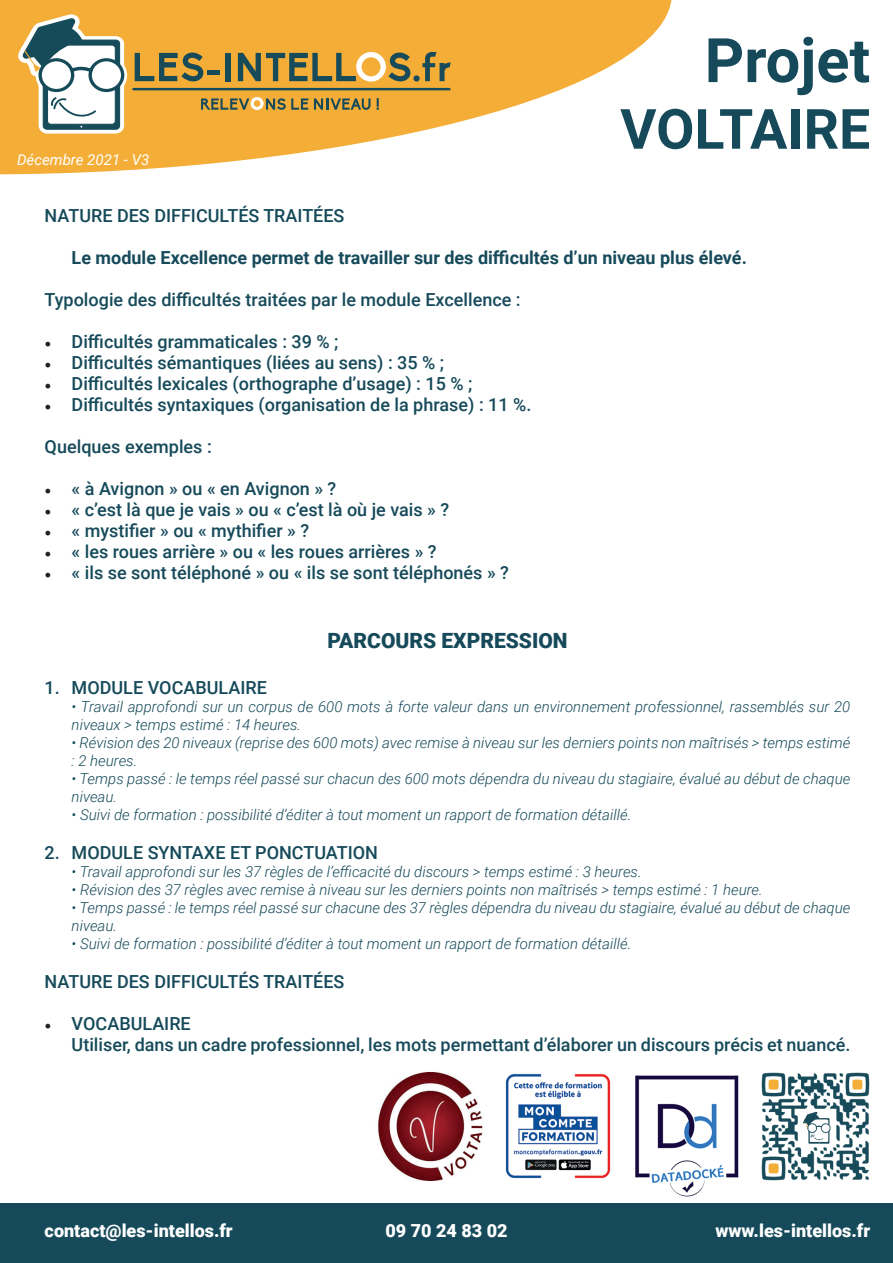
<style>
.page{position:relative;width:893px;height:1263px;background:#fff}
.page>*{position:absolute;margin:0;border:0;box-sizing:border-box;transform-origin:0 0}
.t1{font:700 61.35px "Roboto";color:#164a5a}
.t2{font:700 55.5px "Roboto";color:#164a5a}
.t3{font:900 21px "Roboto";color:#164a5a}
.t4{font:500 18px/21px "Roboto";color:#164a5a}
.t5{font:700 18px "Roboto";color:#164a5a}
.t6{font:900 18px "Roboto";color:#fff}
.t7{font:italic 300 15px/18px "Roboto";color:#164a5a}
.t8{font:italic 15px "Roboto";color:#fff}
.s1{font-family:"Minion Pro";font-weight:400;color:#231f20}
</style>
<div class="page">
<svg style="left:0;top:0;width:672px;height:174px;fill:#f4ae38"></svg>
<div style="left:0;top:1203px;width:893px;height:60px;background:#164a5a"></div>
<svg style="left:17px;top:14px;width:111px;height:120px"></svg>
<svg style="left:135px;top:53px;width:68px;height:28px"></svg>
<hr style="left:207px;top:70px;width:12px;height:4px;background:#184b59">
<div style="left:225px;top:53px;width:5px;height:28px;background:#184b59"></div>
<svg style="left:238px;top:52px;width:213px;height:30px"></svg>
<hr style="left:132px;top:88px;width:319px;height:2px;background:#184b59">
<svg style="left:201px;top:97px;width:107px;height:13px"></svg>
<svg style="left:314px;top:98px;width:65px;height:12px"></svg>
<img style="left:761px;top:1072px;width:109px;height:109px">
<img style="left:505px;top:1074px;width:106px;height:105px">
<img style="left:378px;top:1072px;width:105px;height:109px">
<img style="left:635px;top:1075px;width:104px;height:122px">
<p class="t8" style="left:17px;top:149px;width:134px">Décembre 2021 - V3</p>
<h1 class="t1" style="left:705px;top:17px;width:167px">Projet</h1>
<h2 class="t2" style="left:620px;top:90px;width:252px">VOLTAIRE</h2>
<p class="t4" style="left:45px;top:204px;width:301px">NATURE DES DIFFICULTÉS TRAITÉES</p>
<p class="t5" style="left:72px;top:245px;width:677px">Le module Excellence permet de travailler sur des difficultés d’un niveau plus élevé.</p>
<p class="t4" style="left:45px;top:288px;width:477px">Typologie des difficultés traitées par le module Excellence :</p>
<p class="t4" style="left:45px;top:330px;width:295px"><span class="s1">•</span> Difficultés grammaticales : 39 % ;</p>
<p class="t4" style="left:45px;top:351px;width:401px"><span class="s1">•</span> Difficultés sémantiques (liées au sens) : 35 % ;</p>
<p class="t4" style="left:45px;top:372px;width:429px"><span class="s1">•</span> Difficultés lexicales (orthographe d’usage) : 15 % ;</p>
<p class="t4" style="left:45px;top:393px;width:488px"><span class="s1">•</span> Difficultés syntaxiques (organisation de la phrase) : 11 %.</p>
<p class="t4" style="left:45px;top:435px;width:169px">Quelques exemples :</p>
<p class="t4" style="left:45px;top:477px;width:293px"><span class="s1">•</span> « à Avignon » ou « en Avignon » ?</p>
<p class="t4" style="left:45px;top:498px;width:406px"><span class="s1">•</span> « c’est là que je vais » ou « c’est là où je vais » ?</p>
<p class="t4" style="left:45px;top:519px;width:266px"><span class="s1">•</span> « mystifier » ou « mythifier » ?</p>
<p class="t4" style="left:45px;top:540px;width:393px"><span class="s1">•</span> « les roues arrière » ou « les roues arrières » ?</p>
<p class="t4" style="left:45px;top:561px;width:466px"><span class="s1">•</span> « ils se sont téléphoné » ou « ils se sont téléphonés » ?</p>
<h3 class="t3" style="left:327px;top:626px;width:242px">PARCOURS EXPRESSION</h3>
<p class="t4" style="left:45px;top:676px;width:224px">1. MODULE VOCABULAIRE</p>
<p class="t7" style="left:72px;top:697px;width:780px">• Travail approfondi sur un corpus de 600 mots à forte valeur dans un environnement professionnel, rassemblés sur 20 niveaux &gt; temps estimé : 14 heures.</p>
<p class="t7" style="left:72px;top:733px;width:780px">• Révision des 20 niveaux (reprise des 600 mots) avec remise à niveau sur les derniers points non maîtrisés &gt; temps estimé : 2 heures.</p>
<p class="t7" style="left:72px;top:769px;width:780px">• Temps passé : le temps réel passé sur chacun des 600 mots dépendra du niveau du stagiaire, évalué au début de chaque niveau.</p>
<p class="t7" style="left:72px;top:805px;width:561px">• Suivi de formation : possibilité d’éditer à tout moment un rapport de formation détaillé.</p>
<p class="t4" style="left:45px;top:841px;width:335px">2. MODULE SYNTAXE ET PONCTUATION</p>
<p class="t7" style="left:72px;top:862px;width:571px">• Travail approfondi sur les 37 règles de l’efficacité du discours &gt; temps estimé : 3 heures.</p>
<p class="t7" style="left:72px;top:880px;width:693px">• Révision des 37 règles avec remise à niveau sur les derniers points non maîtrisés &gt; temps estimé : 1 heure.</p>
<p class="t7" style="left:72px;top:898px;width:780px">• Temps passé : le temps réel passé sur chacune des 37 règles dépendra du niveau du stagiaire, évalué au début de chaque niveau.</p>
<p class="t7" style="left:72px;top:934px;width:561px">• Suivi de formation : possibilité d’éditer à tout moment un rapport de formation détaillé.</p>
<p class="t4" style="left:45px;top:970px;width:301px">NATURE DES DIFFICULTÉS TRAITÉES</p>
<p class="t4" style="left:72px;top:1012px;width:780px;text-indent:-27px"><span class="s1">•</span> VOCABULAIRE<br>Utiliser, dans un cadre professionnel, les mots permettant d’élaborer un discours précis et nuancé.</p>
<p class="t6" style="left:45px;top:1218px;width:190px">contact@les-intellos.fr</p>
<p class="t6" style="left:385px;top:1218px;width:124px">09 70 24 83 02</p>
<p class="t6" style="left:715px;top:1218px;width:156px">www.les-intellos.fr</p>
</div>
